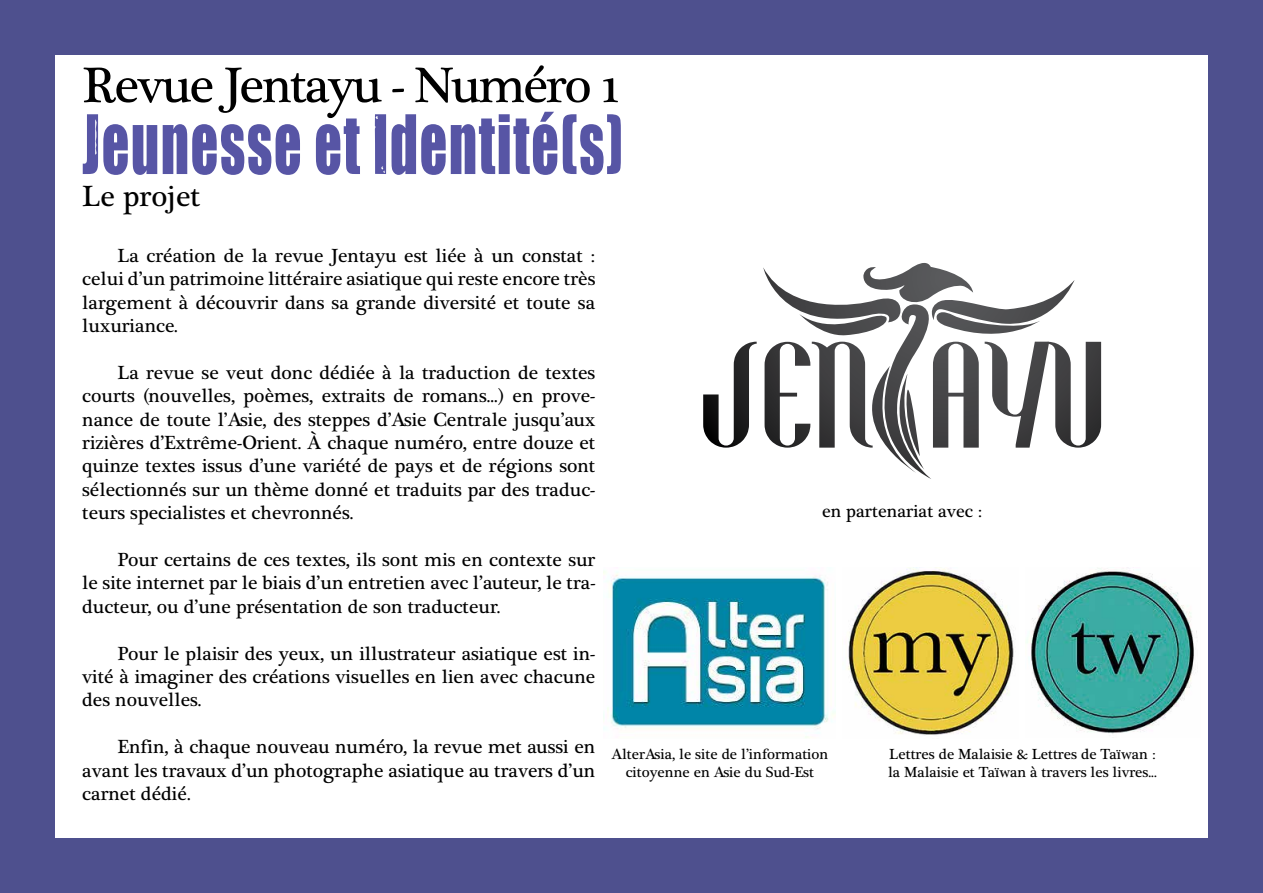
<style>
.page{position:relative;width:1263px;height:893px;background:#fff}
.page>*{position:absolute;margin:0;border:0;box-sizing:border-box;transform-origin:0 0}
.t1{font:75.6px "Impacted";letter-spacing:.03em;color:#5755a5;scale:.71 1}
.t2{font:51px "Plantagenet Cherokee";letter-spacing:-.04em;color:#000}
.t3{font:30px "Plantagenet Cherokee";color:#000}
.t4{font:19.5px/23.4px "Plantagenet Cherokee";color:#000;text-align:justify}
.t5{font:18px "Plantagenet Cherokee";color:#000}
.t6{font:15px/18px "Plantagenet Cherokee";color:#000;text-align:center}
</style>
<div class="page">
<svg style="left:703px;top:342px;width:54px;height:106px"></svg>
<svg style="left:763px;top:263px;width:338px;height:216px"></svg>
<div style="left:0;top:0;width:54px;height:893px;background:#4e508e"></div>
<div style="left:1209px;top:0;width:54px;height:893px;background:#4e508e"></div>
<div style="left:0;top:0;width:1263px;height:54px;background:#4e508e"></div>
<div style="left:0;top:839px;width:1263px;height:54px;background:#4e508e"></div>
<img style="left:604px;top:571px;width:232px;height:167px">
<img style="left:847px;top:567px;width:167px;height:168px">
<img style="left:1027px;top:567px;width:170px;height:167px">
<h2 class="t2" style="left:82px;top:55px;width:539px">Revue Jentayu - Numéro 1</h2>
<h1 class="t1" style="left:82px;top:86px;width:763px">Jeunesse et Identité(s)</h1>
<h3 class="t3" style="left:82px;top:179px;width:120px">Le projet</h3>
<p class="t4" style="left:82px;top:244px;width:515px;text-indent:35px">La création de la revue Jentayu est liée à un constat : celui d’un patrimoine littéraire asiatique qui reste encore très largement à découvrir dans sa grande diversité et toute sa luxuriance.</p>
<p class="t4" style="left:82px;top:361px;width:515px;text-indent:35px">La revue se veut donc dédiée à la traduction de textes courts (nouvelles, poèmes, extraits de romans...) en prove&shy;nance de toute l’Asie, des steppes d’Asie Centrale jusqu’aux rizières d’Extrême-Orient. À chaque numéro, entre douze et quinze textes issus d’une variété de pays et de régions sont sélectionnés sur un thème donné et traduits par des traduc&shy;teurs specialistes et chevronnés.</p>
<p class="t4" style="left:82px;top:548px;width:515px;text-indent:35px">Pour certains de ces textes, ils sont mis en contexte sur le site internet par le biais d’un entretien avec l’auteur, le tra&shy;ducteur, ou d’une présentation de son traducteur.</p>
<p class="t4" style="left:82px;top:642px;width:515px;text-indent:35px">Pour le plaisir des yeux, un illustrateur asiatique est in&shy;vité à imaginer des créations visuelles en lien avec chacune des nouvelles.</p>
<p class="t4" style="left:82px;top:736px;width:515px;text-indent:35px">Enfin, à chaque nouveau numéro, la revue met aussi en avant les travaux d’un photographe asiatique au travers d’un carnet dédié.</p>
<p class="t5" style="left:822px;top:501px;width:161px">en partenariat avec :</p>
<p class="t6" style="left:611px;top:746px;width:218px">AlterAsia, le site de l’information citoyenne en Asie du Sud-Est</p>
<p class="t6" style="left:888px;top:746px;width:270px;text-align:left">Lettres de Malaisie &amp; Lettres de Taïwan : la Malaisie et Taïwan à travers les livres...</p>
</div>
